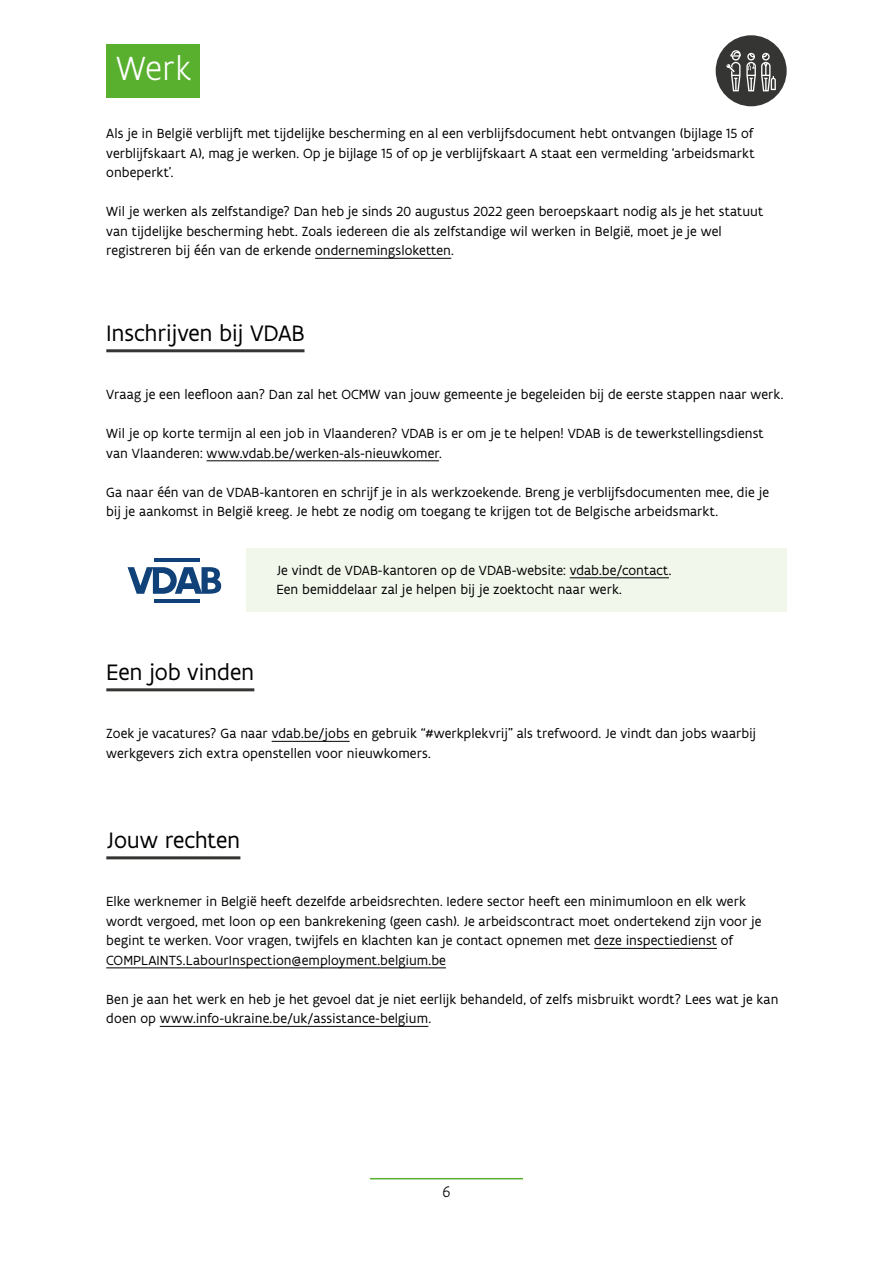
<style>
.page{position:relative;width:893px;height:1263px;background:#fff}
.page>*{position:absolute;margin:0;border:0;box-sizing:border-box;transform-origin:0 0}
.t1{font:300 36px "Flanders Art Sans";color:#fff}
.t2{font:24px "Flanders Art Sans";letter-spacing:-.01em;color:#000}
.t3{font:300 16.5px "Flanders Art Sans";color:#000}
.t4{font:14.25px/19.5px "Flanders Art Sans";letter-spacing:.005em;color:#000}
</style>
<div class="page">
<hr style="left:370px;top:1178px;width:153px;height:1px;background:#59b02f">
<div style="left:247px;top:549px;width:540px;height:63px;background:#f2f7ec"></div>
<div style="left:106px;top:45px;width:94px;height:53px;background:#59b02f"></div>
<hr style="left:315px;top:258px;width:136px;height:1px;background:#000">
<hr style="left:106px;top:349px;width:198px;height:3px;background:#353534">
<hr style="left:207px;top:460px;width:232px;height:1px;background:#000">
<hr style="left:570px;top:577px;width:99px;height:1px;background:#000">
<hr style="left:106px;top:688px;width:148px;height:3px;background:#353534">
<hr style="left:272px;top:741px;width:78px;height:1px;background:#000">
<hr style="left:106px;top:856px;width:134px;height:3px;background:#353534">
<hr style="left:594px;top:948px;width:123px;height:1px;background:#000">
<hr style="left:106px;top:967px;width:340px;height:1px;background:#000">
<hr style="left:160px;top:1026px;width:268px;height:1px;background:#000">
<div style="left:716px;top:35px;width:71px;height:71px;background:#353534;border-radius:50%"></div>
<svg style="left:726px;top:50px;width:50px;height:41px"></svg>
<svg style="left:128px;top:567px;width:93px;height:27px"></svg>
<hr style="left:154px;top:599px;width:45px;height:4px;background:#104279">
<hr style="left:154px;top:558px;width:45px;height:3px;background:#104279">
<h1 class="t1" style="left:116px;top:47px;width:77px">Werk</h1>
<p class="t4" style="left:106px;top:124px;width:650px;text-align:justify">Als je in België verblijft met tijdelijke bescherming en al een verblijfsdocument hebt ontvangen (bijlage 15 of verblijfskaart A), mag je werken. Op je bijlage 15 of op je verblijfskaart A staat een vermelding ‘arbeidsmarkt onbeperkt’.</p>
<p class="t4" style="left:106px;top:202px;width:658px">Wil je werken als zelfstandige? Dan heb je sinds 20 augustus 2022 geen beroepskaart nodig als je het statuut van tijdelijke bescherming hebt. Zoals iedereen die als zelfstandige wil werken in België, moet je je wel registreren bij één van de erkende ondernemingsloketten.</p>
<h2 class="t2" style="left:106px;top:318px;width:200px">Inschrijven bij VDAB</h2>
<p class="t4" style="left:106px;top:385px;width:679px">Vraag je een leefloon aan? Dan zal het OCMW van jouw gemeente je begeleiden bij de eerste stappen naar werk.</p>
<p class="t4" style="left:106px;top:424px;width:659px">Wil je op korte termijn al een job in Vlaanderen? VDAB is er om je te helpen! VDAB is de tewerkstellingsdienst van Vlaanderen: www.vdab.be/werken-als-nieuwkomer.</p>
<p class="t4" style="left:106px;top:482px;width:664px">Ga naar één van de VDAB-kantoren en schrijf je in als werkzoekende. Breng je verblijfsdocumenten mee, die je bij je aankomst in België kreeg. Je hebt ze nodig om toegang te krijgen tot de Belgische arbeidsmarkt.</p>
<p class="t4" style="left:276px;top:560px;width:397px">Je vindt de VDAB-kantoren op de VDAB-website: vdab.be/contact.<br>Een bemiddelaar zal je helpen bij je zoektocht naar werk.</p>
<h2 class="t2" style="left:106px;top:657px;width:150px">Een job vinden</h2>
<p class="t4" style="left:106px;top:724px;width:651px">Zoek je vacatures? Ga naar vdab.be/jobs en gebruik “#werkplekvrij” als trefwoord. Je vindt dan jobs waarbij werkgevers zich extra openstellen voor nieuwkomers.</p>
<h2 class="t2" style="left:106px;top:825px;width:136px">Jouw rechten</h2>
<p class="t4" style="left:106px;top:892px;width:657px">Elke werknemer in België heeft dezelfde arbeidsrechten. Iedere sector heeft een minimumloon en elk werk wordt vergoed, met loon op een bankrekening (geen cash). Je arbeidscontract moet ondertekend zijn voor je begint te werken. Voor vragen, twijfels en klachten kan je contact opnemen met deze inspectiedienst of COMPLAINTS.LabourInspection@employment.belgium.be</p>
<p class="t4" style="left:106px;top:989px;width:674px">Ben je aan het werk en heb je het gevoel dat je niet eerlijk behandeld, of zelfs misbruikt wordt? Lees wat je kan doen op www.info-ukraine.be/uk/assistance-belgium.</p>
<p class="t3" style="left:442px;top:1182px;width:10px">6</p>
</div>
